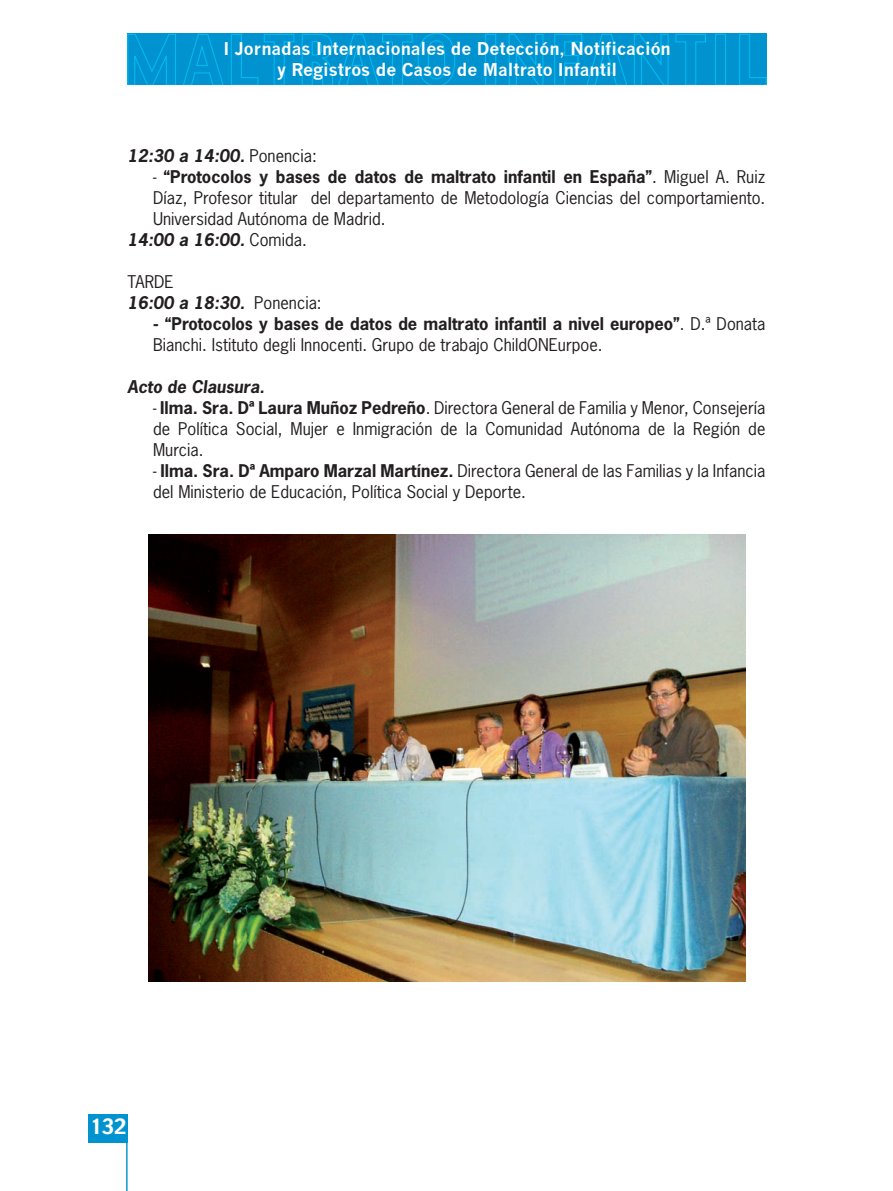
<style>
.page{position:relative;width:893px;height:1191px;background:#fff}
.page>*{position:absolute;margin:0;border:0;box-sizing:border-box;transform-origin:0 0}
.t1{font:21px "Charcoal";color:#fff}
.t2{font:700 17.25px/21px "News Gothic";color:#fff;text-align:center}
.t3{font:16.5px/21px "News Gothic Std";color:#231f20}
.t4{font:700 16.5px "News Gothic Std";color:#231f20}
.t5{font:italic 700 16.5px "News Gothic Std";color:#231f20}
.s1{font-weight:400;font-style:normal}
.s2{font-weight:400}
.s3{font-weight:700;font-style:italic}
.s4{font-weight:700}
</style>
<div class="page">
<div style="left:88px;top:1114px;width:40px;height:28px;background:#0093d0"></div>
<hr style="left:126px;top:1134px;width:2px;height:57px;background:#0093d0">
<svg style="left:128px;top:34px;width:639px;height:51px;background:#0096d3"></svg>
<img style="left:149px;top:534px;width:596px;height:447px">
<p class="t2" style="left:224px;top:38px;width:449px">I Jornadas Internacionales de Detección, Notificación y Registros de Casos de Maltrato Infantil</p>
<p class="t5" style="left:128px;top:144px;width:191px">12:30 a 14:00. <span class="s1">Ponencia:</span></p>
<p class="t4" style="left:153px;top:165px;width:614px"><span class="s2">-</span> “Protocolos y bases de datos de maltrato infantil en España”<span class="s2">. Miguel A. Ruiz</span></p>
<p class="t3" style="left:153px;top:187px;width:614px">Díaz, Profesor titular del departamento de Metodología Ciencias del comportamiento.</p>
<p class="t3" style="left:153px;top:208px;width:234px">Universidad Autónoma de Madrid.</p>
<p class="t5" style="left:128px;top:229px;width:181px">14:00 a 16:00. <span class="s1">Comida.</span></p>
<p class="t3" style="left:128px;top:271px;width:196px">TARDE<br><span class="s3">16:00 a 18:30.</span> Ponencia:</p>
<p class="t3" style="left:153px;top:313px;width:614px"><span class="s4">- “Protocolos y bases de datos de maltrato infantil a nivel europeo”</span>. D.ª Donata<br>Bianchi. Istituto degli Innocenti. Grupo de trabajo ChildONEurpoe.</p>
<p class="t5" style="left:128px;top:376px;width:139px">Acto de Clausura.</p>
<p class="t3" style="left:153px;top:397px;width:614px;text-align:justify">- <span class="s4">Ilma. Sra. Dª Laura Muñoz Pedreño</span>. Directora General de Familia y Menor, Consejería de Política Social, Mujer e Inmigración de la Comunidad Autónoma de la Región de Murcia.</p>
<p class="t3" style="left:153px;top:460px;width:614px">- <span class="s4">Ilma. Sra. Dª Amparo Marzal Martínez.</span> Directora General de las Familias y la Infancia del Ministerio de Educación, Política Social y Deporte.</p>
<p class="t1" style="left:90px;top:1112px;width:38px">132</p>
</div>
